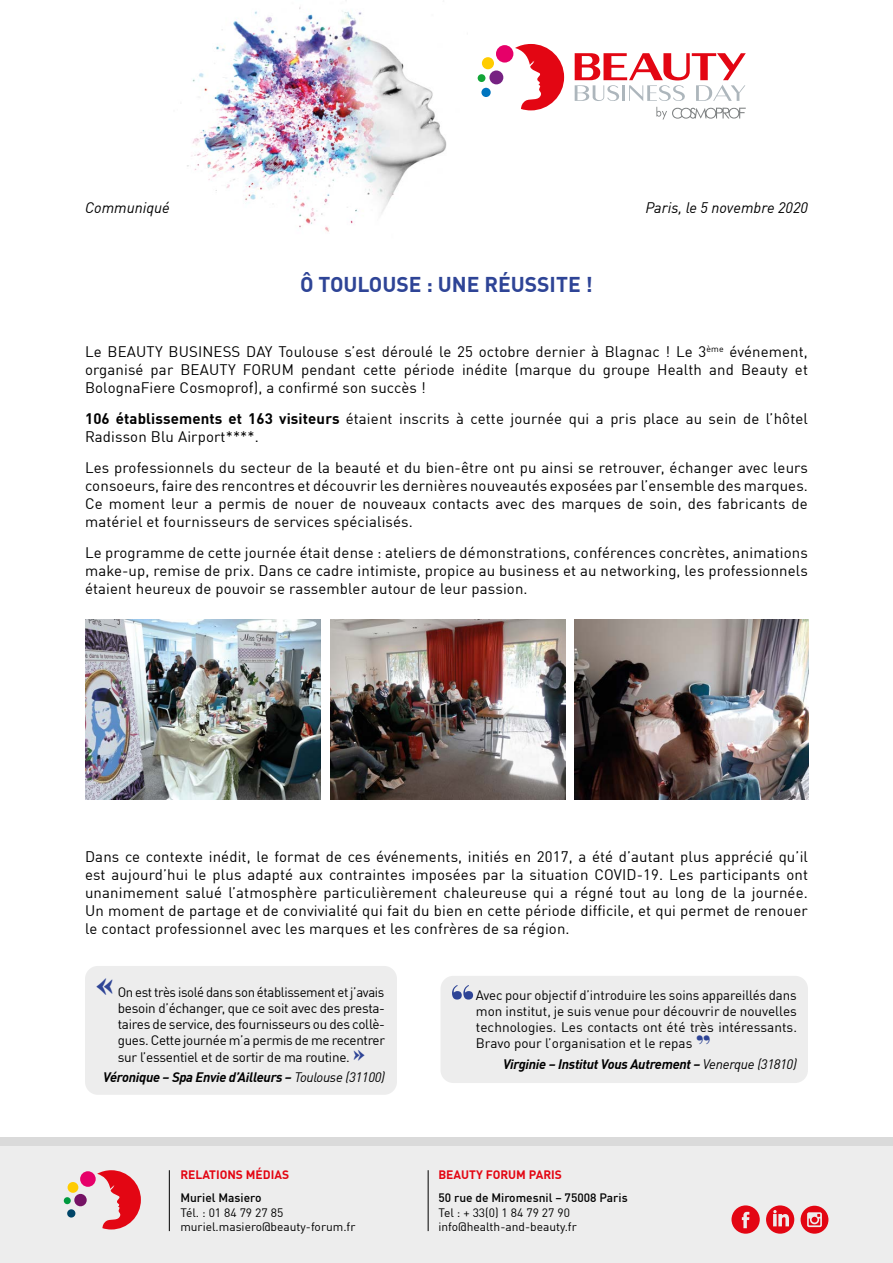
<style>
.page{position:relative;width:893px;height:1263px;background:#fff}
.page>*{position:absolute;margin:0;border:0;box-sizing:border-box;transform-origin:0 0}
.t1{font:900 30px "Playfair Display";color:#2e4496}
.t2{font:700 21px "DIN Offc Pro";color:#2e4496}
.t3{font:15px/18px "DIN Offc Pro";letter-spacing:.01em;color:#000;text-align:justify}
.t4{font:italic 15px "DIN Offc Pro";color:#000}
.t5{font:13.5px/16.2px "DIN Offc Pro";letter-spacing:-.02em;color:#000;text-align:justify}
.t6{font:italic 700 13.5px "DIN Offc Pro";letter-spacing:-.02em;color:#000}
.t7{font:12px/14.4px "DIN Offc Pro";color:#000}
.t8{font:500 12px "DIN Offc Pro";color:#000}
.t9{font:700 12px "DIN Offc Pro";color:#e30613}
.s1{font-weight:700}
.s2{font-family:"Playfair Display";font-weight:900;font-size:19.5px;color:#2e4496}
.s3{font-weight:400}
</style>
<div class="page">
<div style="left:0;top:1138px;width:893px;height:125px;background:#dadada"></div>
<div style="left:0;top:1146px;width:893px;height:117px;background:#ededed"></div>
<img style="left:187px;top:7px;width:260px;height:225px">
<hr style="left:428px;top:1170px;width:1px;height:61px;background:#000">
<hr style="left:169px;top:1170px;width:1px;height:61px;background:#000">
<div style="left:74px;top:1194px;width:13px;height:12px;background:#751264;border-radius:50%"></div>
<div style="left:68px;top:1182px;width:10px;height:11px;background:#fc0;border-radius:50%"></div>
<div style="left:80px;top:1171px;width:16px;height:16px;background:#e60069;border-radius:50%"></div>
<div style="left:67px;top:1209px;width:8px;height:8px;background:#004568;border-radius:50%"></div>
<div style="left:64px;top:1197px;width:7px;height:7px;background:#009a3e;border-radius:50%"></div>
<svg style="left:97px;top:1170px;width:44px;height:59px"></svg>
<svg style="left:731px;top:1205px;width:29px;height:29px"></svg>
<svg style="left:766px;top:1205px;width:28px;height:29px"></svg>
<svg style="left:801px;top:1206px;width:27px;height:28px"></svg>
<svg style="left:656px;top:107px;width:90px;height:13px"></svg>
<div style="left:489px;top:70px;width:14px;height:14px;background:#762282;border-radius:50%"></div>
<div style="left:482px;top:57px;width:12px;height:12px;background:#fc0;border-radius:50%"></div>
<div style="left:496px;top:45px;width:17px;height:18px;background:#e60069;border-radius:50%"></div>
<div style="left:481px;top:88px;width:10px;height:9px;background:#0075bf;border-radius:50%"></div>
<div style="left:478px;top:74px;width:7px;height:8px;background:#13a538;border-radius:50%"></div>
<svg style="left:515px;top:44px;width:49px;height:66px"></svg>
<svg style="left:575px;top:53px;width:171px;height:48px"></svg>
<img style="left:85px;top:619px;width:235px;height:180px">
<img style="left:575px;top:619px;width:234px;height:180px">
<img style="left:330px;top:619px;width:235px;height:180px">
<div style="left:85px;top:966px;width:312px;height:129px;background:#ededed;border-radius:13px"></div>
<div style="left:441px;top:976px;width:367px;height:107px;background:#ededed;border-radius:13px"></div>
<svg style="left:452px;top:985px;width:21px;height:14px"></svg>
<p class="t4" style="left:85px;top:196px;width:86px">Communiqué</p>
<p class="t4" style="left:645px;top:196px;width:164px">Paris, le 5 novembre 2020</p>
<h2 class="t2" style="left:300px;top:267px;width:294px">Ô TOULOUSE : UNE RÉUSSITE !</h2>
<p class="t3" style="left:85px;top:341px;width:724px">Le BEAUTY BUSINESS DAY Toulouse s’est déroulé le 25 octobre dernier à Blagnac ! Le 3<sup>ème</sup> événement, organisé par BEAUTY FORUM pendant cette période inédite (marque du groupe Health and Beauty et BolognaFiere Cosmoprof), a confirmé son succès !</p>
<p class="t3" style="left:85px;top:408px;width:724px"><span class="s1">106 établissements et 163 visiteurs</span> étaient inscrits à cette journée qui a pris place au sein de l’hôtel<br>Radisson Blu Airport****.</p>
<p class="t3" style="left:85px;top:457px;width:724px">Les professionnels du secteur de la beauté et du bien-être ont pu ainsi se retrouver, échanger avec leurs consoeurs, faire des rencontres et découvrir les dernières nouveautés exposées par l’ensemble des marques.<br>Ce moment leur a permis de nouer de nouveaux contacts avec des marques de soin, des fabricants de matériel et fournisseurs de services spécialisés.</p>
<p class="t3" style="left:85px;top:542px;width:724px">Le programme de cette journée était dense : ateliers de démonstrations, conférences concrètes, animations make-up, remise de prix. Dans ce cadre intimiste, propice au business et au networking, les professionnels étaient heureux de pouvoir se rassembler autour de leur passion.</p>
<p class="t3" style="left:85px;top:846px;width:724px">Dans ce contexte inédit, le format de ces événements, initiés en 2017, a été d’autant plus apprécié qu’il est aujourd’hui le plus adapté aux contraintes imposées par la situation COVID-19. Les participants ont unanimement salué l’atmosphère particulièrement chaleureuse qui a régné tout au long de la journée.<br>Un moment de partage et de convivialité qui fait du bien en cette période difficile, et qui permet de renouer le contact professionnel avec les marques et les confrères de sa région.</p>
<h1 class="t1" style="left:96px;top:966px;width:20px">«</h1>
<p class="t5" style="left:118px;top:982px;width:269px">On est très isolé dans son établissement et j’avais besoin d’échanger, que ce soit avec des presta&shy;taires de service, des fournisseurs ou des collè&shy;gues. Cette journée m’a permis de me recentrer sur l’essentiel et de sortir de ma routine. <span class="s2">»</span></p>
<p class="t6" style="left:103px;top:1066px;width:283px">Véronique – Spa Envie d’Ailleurs – <span class="s3">Toulouse (31100)</span></p>
<p class="t5" style="left:476px;top:985px;width:323px">Avec pour objectif d’introduire les soins appareillés dans mon institut, je suis venue pour découvrir de nouvelles technologies. Les contacts ont été très intéressants.<br>Bravo pour l’organisation et le repas</p>
<h1 class="t1" style="left:696px;top:1027px;width:16px">”</h1>
<p class="t6" style="left:503px;top:1053px;width:295px">Virginie – Institut Vous Autrement – <span class="s3">Venerque (31810)</span></p>
<p class="t9" style="left:180px;top:1165px;width:110px">RELATIONS MÉDIAS</p>
<p class="t8" style="left:180px;top:1188px;width:83px">Muriel Masiero</p>
<p class="t7" style="left:180px;top:1204px;width:177px">Tél. : 01 84 79 27 85 muriel.masiero@beauty-forum.fr</p>
<p class="t9" style="left:438px;top:1165px;width:125px">BEAUTY FORUM PARIS</p>
<p class="t8" style="left:438px;top:1188px;width:191px">50 rue de Miromesnil – 75008 Paris</p>
<p class="t7" style="left:438px;top:1204px;width:140px">Tel : + 33(0) 1 84 79 27 90 info@health-and-beauty.fr</p>
</div>
